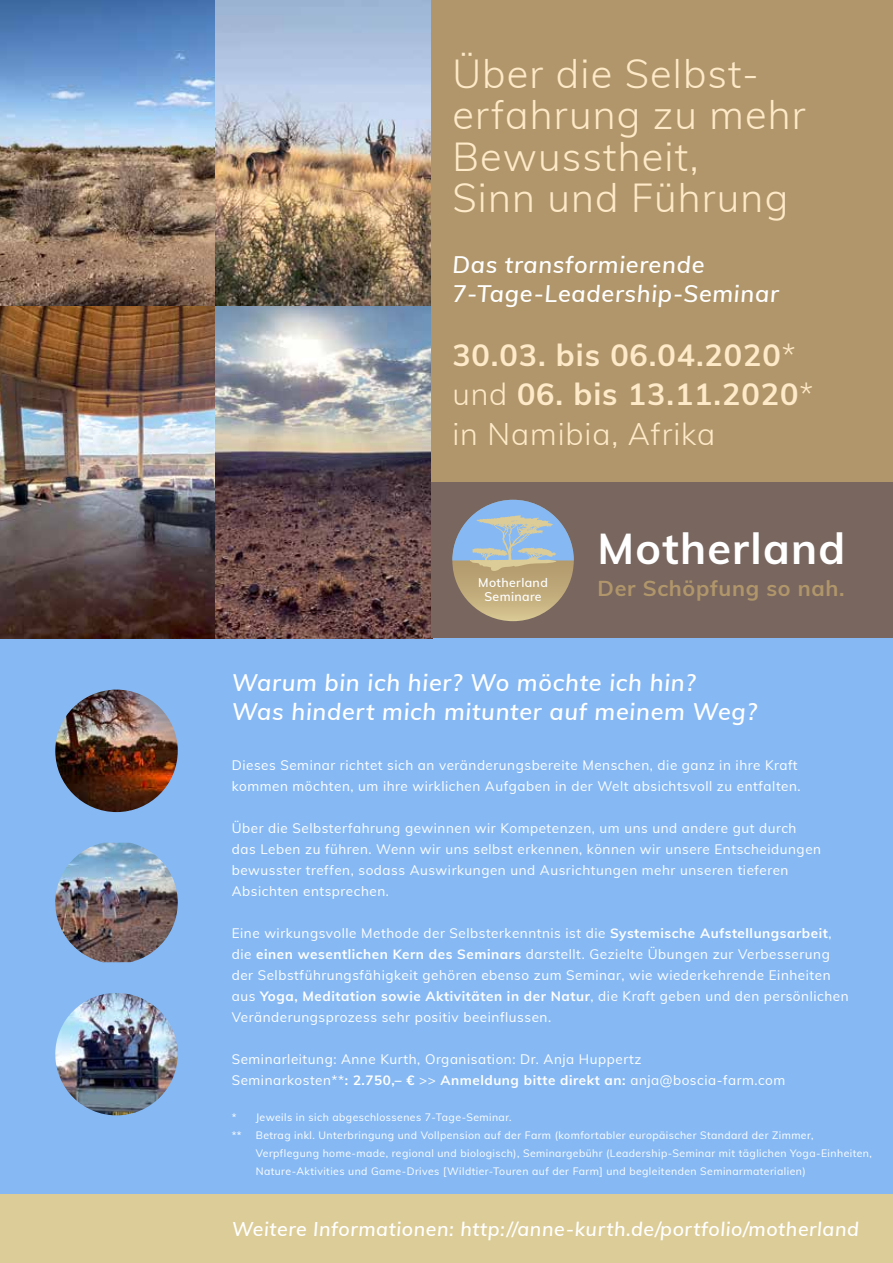
<style>
.page{position:relative;width:893px;height:1263px;background:#fff}
.page>*{position:absolute;margin:0;border:0;box-sizing:border-box;transform-origin:0 0}
.t1{font:700 43.2px "Muli";letter-spacing:.03em;color:#fff}
.t2{font:300 39.6px/41.4px "Muli";letter-spacing:.03em;color:#fee9c8}
.t3{font:700 30.6px/39.6px "Muli";letter-spacing:.03em;color:#fee9c8}
.t4{font:italic 600 23.4px/28.8px "Muli";letter-spacing:.03em;color:#fff}
.t5{font:700 21.6px "Muli";letter-spacing:.03em;color:#b0966a}
.t6{font:italic 600 19.5px "Muli";letter-spacing:.03em;color:#fff}
.t7{font:13.5px/21px "Muli";letter-spacing:.04em;color:#fff}
.t8{font:600 12.3px/14px "Muli";letter-spacing:.03em;color:#fff;text-align:center}
.t9{font:10.5px/18px "Muli";letter-spacing:.04em;color:#fff}
.s1{font-weight:300}
.s2{font-weight:700}
</style>
<div class="page">
<img style="left:0;top:0;width:432px;height:635px">
<div style="left:0;top:635px;width:893px;height:628px;background:#86b9f4"></div>
<div style="left:0;top:1195px;width:893px;height:68px;background:#dccc97"></div>
<img style="left:55px;top:843px;width:123px;height:119px">
<img style="left:55px;top:690px;width:123px;height:122px;border-radius:61px">
<img style="left:55px;top:993px;width:123px;height:122px;border-radius:61px">
<img style="left:0;top:307px;width:215px;height:331px">
<img style="left:216px;top:307px;width:216px;height:331px">
<div style="left:432px;top:0;width:461px;height:557px;background:#b0966a"></div>
<div style="left:432px;top:483px;width:461px;height:155px;background:#78665f"></div>
<svg style="left:452px;top:500px;width:122px;height:121px;background:#c0ab7b"></svg>
<svg style="left:452px;top:500px;width:122px;height:71px"></svg>
<h2 class="t2" style="left:452px;top:51px;width:355px">Über die Selbst&shy;erfahrung zu mehr<br>Bewusstheit,<br>Sinn und Führung</h2>
<h3 class="t4" style="left:452px;top:249px;width:328px">Das transformierende<br>7-Tage-Leadership-Seminar</h3>
<h3 class="t3" style="left:452px;top:334px;width:362px">30.03. bis 06.04.2020<span class="s1">* und</span> 06. bis 13.11.2020<span class="s1">* in Namibia, Afrika</span></h3>
<p class="t8" style="left:478px;top:575px;width:71px">Motherland<br>Seminare</p>
<h1 class="t1" style="left:598px;top:517px;width:249px">Motherland</h1>
<h3 class="t5" style="left:598px;top:573px;width:249px">Der Schöpfung so nah.</h3>
<h3 class="t4" style="left:232px;top:667px;width:527px">Warum bin ich hier? Wo möchte ich hin?<br>Was hindert mich mitunter auf meinem Weg?</h3>
<p class="t7" style="left:232px;top:754px;width:570px">Dieses Seminar richtet sich an veränderungsbereite Menschen, die ganz in ihre Kraft kommen möchten, um ihre wirklichen Aufgaben in der Welt absichtsvoll zu entfalten.</p>
<p class="t7" style="left:232px;top:817px;width:591px">Über die Selbsterfahrung gewinnen wir Kompetenzen, um uns und andere gut durch das Leben zu führen. Wenn wir uns selbst erkennen, können wir unsere Entscheidungen bewusster treffen, sodass Auswirkungen und Ausrichtungen mehr unseren tieferen Absichten entsprechen.</p>
<p class="t7" style="left:232px;top:922px;width:618px">Eine wirkungsvolle Methode der Selbsterkenntnis ist die <span class="s2">Systemische Aufstellungsarbeit</span>, die <span class="s2">einen wesentlichen Kern des Seminars</span> darstellt. Gezielte Übungen zur Verbesserung der Selbstführungsfähigkeit gehören ebenso zum Seminar, wie wiederkehrende Einheiten aus <span class="s2">Yoga, Meditation sowie Aktivitäten in der Natur</span>, die Kraft geben und den persönlichen Veränderungsprozess sehr positiv beeinflussen.</p>
<p class="t7" style="left:232px;top:1048px;width:555px">Seminarleitung: Anne Kurth, Organisation: Dr. Anja Huppertz<br>Seminarkosten**<span class="s2">: 2.750,– €</span> &gt;&gt; <span class="s2">Anmeldung bitte direkt an:</span> anja@boscia-farm.com</p>
<p class="t9" style="left:232px;top:1107px;width:281px">* Jeweils in sich abgeschlossenes 7-Tage-Seminar. **</p>
<p class="t9" style="left:256px;top:1125px;width:618px">Betrag inkl. Unterbringung und Vollpension auf der Farm (komfortabler europäischer Standard der Zimmer,<br>Verpflegung home-made, regional und biologisch), Seminargebühr (Leadership-Seminar mit täglichen Yoga-Einheiten,<br>Nature-Aktivities und Game-Drives [Wildtier-Touren auf der Farm] und begleitenden Seminarmaterialien)</p>
<h3 class="t6" style="left:232px;top:1214px;width:629px">Weitere Informationen: http://anne-kurth.de/portfolio/motherland</h3>
</div>
